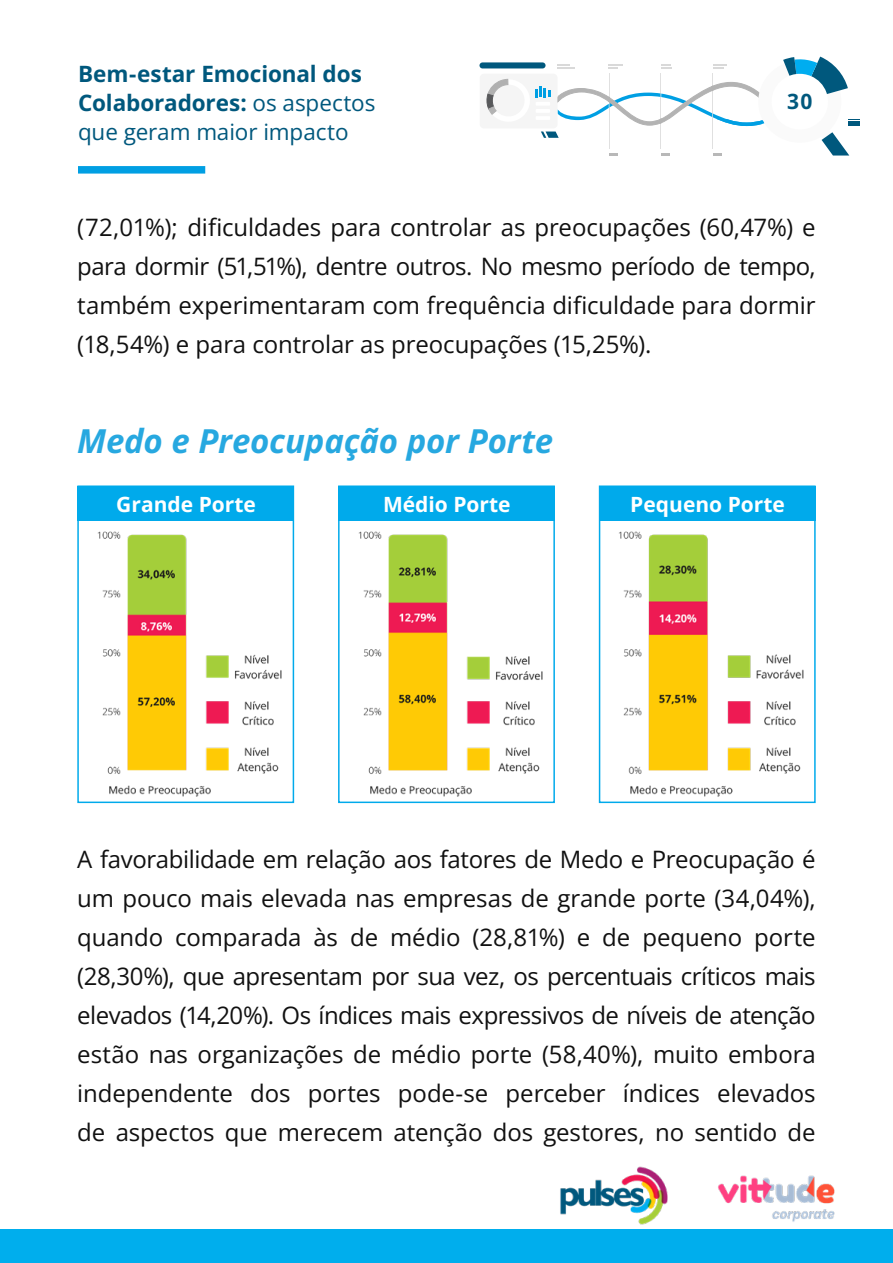
<style>
.page{position:relative;width:893px;height:1263px;background:#fff}
.page>*{position:absolute;margin:0;border:0;box-sizing:border-box;transform-origin:0 0}
.t1{font:italic 700 33px "Open Sans";letter-spacing:-.005em;color:#27a8e0}
.t2{font:24px/39px "Open Sans";letter-spacing:-.005em;color:#111;text-align:justify}
.t3{font:700 22.5px/29.1px "Open Sans";letter-spacing:-.005em;color:#00587d}
.t4{font:700 21px "Open Sans";color:#fff}
.t5{font:700 21px "Open Sans";color:#00587d}
.s1{font-weight:400}
</style>
<div class="page">
<div style="left:0;top:1229px;width:893px;height:34px;background:#00aeed"></div>
<div style="left:78px;top:166px;width:127px;height:8px;background:#009fe3"></div>
<svg style="left:480px;top:57px;width:379px;height:99px"></svg>
<img style="left:718px;top:1175px;width:117px;height:47px">
<img style="left:560px;top:1167px;width:107px;height:57px">
<img style="left:80px;top:520px;width:211px;height:277px">
<div style="left:77px;top:485px;width:217px;height:318px;border:2px solid #00aaeb"></div>
<img style="left:341px;top:520px;width:211px;height:277px">
<div style="left:338px;top:485px;width:217px;height:318px;border:2px solid #00aaeb"></div>
<img style="left:602px;top:520px;width:211px;height:277px">
<div style="left:599px;top:485px;width:217px;height:318px;border:2px solid #00aaeb"></div>
<div style="left:77px;top:486px;width:217px;height:34px;background:#00aaeb"></div>
<div style="left:338px;top:486px;width:217px;height:34px;background:#00aaeb"></div>
<div style="left:599px;top:486px;width:217px;height:34px;background:#00aaeb"></div>
<p class="t3" style="left:78px;top:58px;width:299px">Bem-estar Emocional dos<br>Colaboradores: <span class="s1">os aspectos que geram maior impacto</span></p>
<p class="t5" style="left:787px;top:87px;width:27px">30</p>
<p class="t2" style="left:77px;top:207px;width:740px">(72,01%); dificuldades para controlar as preocupações (60,47%) e para dormir (51,51%), dentre outros. No mesmo período de tempo, também experimentaram com frequência dificuldade para dormir (18,54%) e para controlar as preocupações (15,25%).</p>
<h1 class="t1" style="left:77px;top:418px;width:477px">Medo e Preocupação por Porte</h1>
<p class="t4" style="left:116px;top:490px;width:141px">Grande Porte</p>
<p class="t4" style="left:383px;top:490px;width:129px">Médio Porte</p>
<p class="t4" style="left:630px;top:490px;width:156px">Pequeno Porte</p>
<p class="t2" style="left:77px;top:839px;width:740px">A favorabilidade em relação aos fatores de Medo e Preocupação é um pouco mais elevada nas empresas de grande porte (34,04%), quando comparada às de médio (28,81%) e de pequeno porte (28,30%), que apresentam por sua vez, os percentuais críticos mais elevados (14,20%). Os índices mais expressivos de níveis de atenção estão nas organizações de médio porte (58,40%), muito embora independente dos portes pode-se perceber índices elevados de aspectos que merecem atenção dos gestores, no sentido de</p>
</div>
